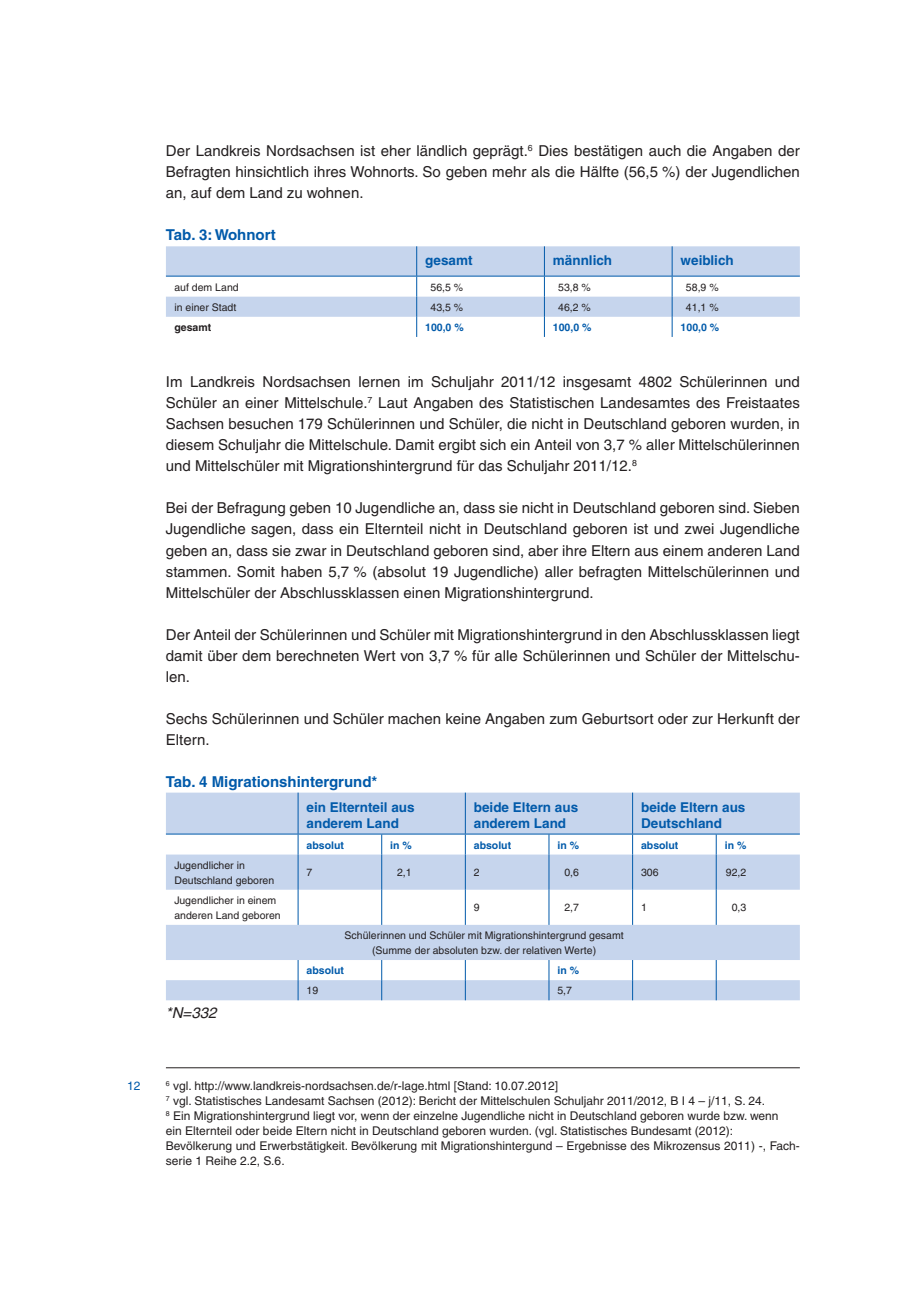
<style>
.page{position:relative;width:919px;height:1289px;background:#fff}
.page>*{position:absolute;margin:0;border:0;box-sizing:border-box;transform-origin:0 0}
.t1{font:15px/21px "Helvetica";color:#231f20;text-align:justify}
.t2{font:700 15px "Helvetica";color:#015aaa}
.t3{font:italic 15px "Helvetica";color:#231f20}
.t4{font:700 13.5px/16.5px "Helvetica";color:#015aaa}
.t5{font:12px/15px "Helvetica";color:#231f20}
.t6{font:12px "Helvetica";color:#015aaa}
.t7{font:10.5px/15px "Helvetica";color:#231f20}
.t8{font:700 10.5px "Helvetica";color:#015aaa}
.t9{font:700 10.5px "Helvetica";color:#231f20}
</style>
<div class="page">
<svg style="left:166px;top:246px;width:633px;height:91px"></svg>
<hr style="left:416px;top:246px;width:1px;height:30px;background:#015aaa">
<hr style="left:544px;top:246px;width:1px;height:30px;background:#015aaa">
<hr style="left:671px;top:246px;width:1px;height:30px;background:#015aaa">
<hr style="left:166px;top:276px;width:250px;height:1px;background:#015aaa">
<hr style="left:416px;top:276px;width:128px;height:1px;background:#015aaa">
<hr style="left:544px;top:276px;width:128px;height:1px;background:#015aaa">
<hr style="left:672px;top:276px;width:127px;height:1px;background:#015aaa">
<svg style="left:166px;top:792px;width:633px;height:208px;fill:#c6d5ed"></svg>
<svg style="left:298px;top:834px;width:1px;height:20px"></svg>
<svg style="left:381px;top:834px;width:1px;height:20px"></svg>
<svg style="left:465px;top:834px;width:1px;height:20px"></svg>
<hr style="left:298px;top:854px;width:1px;height:35px;background:#015aaa">
<hr style="left:381px;top:854px;width:1px;height:35px;background:#015aaa">
<hr style="left:465px;top:854px;width:1px;height:35px;background:#015aaa">
<hr style="left:298px;top:889px;width:1px;height:35px;background:#015aaa">
<hr style="left:381px;top:889px;width:1px;height:35px;background:#015aaa">
<hr style="left:465px;top:889px;width:1px;height:35px;background:#015aaa">
<svg style="left:298px;top:960px;width:1px;height:40px"></svg>
<svg style="left:381px;top:960px;width:1px;height:40px"></svg>
<svg style="left:465px;top:960px;width:1px;height:40px"></svg>
<hr style="left:298px;top:792px;width:1px;height:41px;background:#015aaa">
<hr style="left:465px;top:792px;width:1px;height:41px;background:#015aaa">
<hr style="left:166px;top:833px;width:132px;height:1px;background:#015aaa">
<hr style="left:298px;top:833px;width:83px;height:1px;background:#015aaa">
<hr style="left:381px;top:833px;width:84px;height:1px;background:#015aaa">
<hr style="left:465px;top:833px;width:84px;height:1px;background:#015aaa">
<hr style="left:549px;top:833px;width:83px;height:1px;background:#015aaa">
<hr style="left:632px;top:792px;width:1px;height:41px;background:#015aaa">
<hr style="left:632px;top:833px;width:84px;height:1px;background:#015aaa">
<hr style="left:716px;top:833px;width:83px;height:1px;background:#015aaa">
<svg style="left:715px;top:834px;width:1px;height:20px"></svg>
<hr style="left:715px;top:854px;width:1px;height:35px;background:#015aaa">
<hr style="left:715px;top:889px;width:1px;height:35px;background:#015aaa">
<svg style="left:715px;top:960px;width:1px;height:40px"></svg>
<svg style="left:548px;top:834px;width:1px;height:20px"></svg>
<svg style="left:632px;top:834px;width:1px;height:20px"></svg>
<hr style="left:548px;top:854px;width:1px;height:35px;background:#015aaa">
<hr style="left:632px;top:854px;width:1px;height:35px;background:#015aaa">
<hr style="left:548px;top:889px;width:1px;height:35px;background:#015aaa">
<hr style="left:632px;top:889px;width:1px;height:35px;background:#015aaa">
<svg style="left:548px;top:960px;width:1px;height:40px"></svg>
<svg style="left:632px;top:960px;width:1px;height:40px"></svg>
<hr style="left:166px;top:1067px;width:633px;height:1px;background:#231f20">
<p class="t6" style="left:127px;top:1078px;width:15px">12</p>
<p class="t1" style="left:166px;top:140px;width:635px">Der Landkreis Nordsachsen ist eher ländlich geprägt.<sup>6</sup> Dies bestätigen auch die Angaben der Befragten hinsichtlich ihres Wohnorts. So geben mehr als die Hälfte (56,5 %) der Jugendlichen an, auf dem Land zu wohnen.</p>
<p class="t2" style="left:166px;top:226px;width:111px">Tab. 3: Wohnort</p>
<p class="t4" style="left:425px;top:252px;width:49px">gesamt</p>
<p class="t4" style="left:553px;top:252px;width:61px">männlich</p>
<p class="t4" style="left:680px;top:252px;width:55px">weiblich</p>
<p class="t7" style="left:174px;top:279px;width:66px">auf dem Land</p>
<p class="t7" style="left:430px;top:279px;width:34px">56,5 %</p>
<p class="t7" style="left:558px;top:279px;width:34px">53,8 %</p>
<p class="t7" style="left:686px;top:279px;width:34px">58,9 %</p>
<p class="t7" style="left:174px;top:299px;width:63px">in einer Stadt</p>
<p class="t7" style="left:430px;top:299px;width:34px">43,5 %</p>
<p class="t7" style="left:558px;top:299px;width:34px">46,2 %</p>
<p class="t7" style="left:686px;top:299px;width:34px">41,1 %</p>
<p class="t9" style="left:174px;top:321px;width:38px">gesamt</p>
<p class="t8" style="left:425px;top:321px;width:40px">100,0 %</p>
<p class="t8" style="left:553px;top:321px;width:40px">100,0 %</p>
<p class="t8" style="left:680px;top:321px;width:40px">100,0 %</p>
<p class="t1" style="left:166px;top:371px;width:635px">Im Landkreis Nordsachsen lernen im Schuljahr 2011/12 insgesamt 4802 Schülerinnen und Schüler an einer Mittelschule.<sup>7</sup> Laut Angaben des Statistischen Landesamtes des Freistaates Sachsen besuchen 179 Schülerinnen und Schüler, die nicht in Deutschland geboren wurden, in diesem Schuljahr die Mittelschule. Damit ergibt sich ein Anteil von 3,7 % aller Mittelschülerinnen und Mittelschüler mit Migrationshintergrund für das Schuljahr 2011/12.<sup>8</sup></p>
<p class="t1" style="left:166px;top:497px;width:635px">Bei der Befragung geben 10 Jugendliche an, dass sie nicht in Deutschland geboren sind. Sieben Jugendliche sagen, dass ein Elternteil nicht in Deutschland geboren ist und zwei Jugendliche geben an, dass sie zwar in Deutschland geboren sind, aber ihre Eltern aus einem anderen Land stammen. Somit haben 5,7 % (absolut 19 Jugendliche) aller befragten Mittelschülerinnen und Mittelschüler der Abschlussklassen einen Migrationshintergrund.</p>
<p class="t1" style="left:166px;top:623px;width:635px">Der Anteil der Schülerinnen und Schüler mit Migrationshintergrund in den Abschlussklassen liegt damit über dem berechneten Wert von 3,7 % für alle Schülerinnen und Schüler der Mittelschu&shy;len.</p>
<p class="t1" style="left:166px;top:707px;width:635px">Sechs Schülerinnen und Schüler machen keine Angaben zum Geburtsort oder zur Herkunft der<br>Eltern.</p>
<p class="t2" style="left:166px;top:772px;width:213px">Tab. 4 Migrationshintergrund*</p>
<p class="t4" style="left:306px;top:798px;width:110px">ein Elternteil aus anderem Land</p>
<p class="t4" style="left:474px;top:798px;width:106px">beide Eltern aus anderem Land</p>
<p class="t4" style="left:641px;top:798px;width:106px">beide Eltern aus<br>Deutschland</p>
<p class="t8" style="left:306px;top:838px;width:39px">absolut</p>
<p class="t8" style="left:390px;top:838px;width:23px">in %</p>
<p class="t8" style="left:474px;top:838px;width:39px">absolut</p>
<p class="t8" style="left:557px;top:838px;width:23px">in %</p>
<p class="t8" style="left:641px;top:838px;width:39px">absolut</p>
<p class="t8" style="left:724px;top:838px;width:23px">in %</p>
<p class="t7" style="left:174px;top:857px;width:101px">Jugendlicher in<br>Deutschland geboren</p>
<p class="t7" style="left:306px;top:865px;width:7px">7</p>
<p class="t7" style="left:397px;top:865px;width:16px">2,1</p>
<p class="t7" style="left:474px;top:865px;width:7px">2</p>
<p class="t7" style="left:564px;top:865px;width:16px">0,6</p>
<p class="t7" style="left:641px;top:865px;width:19px">306</p>
<p class="t7" style="left:725px;top:865px;width:22px">92,2</p>
<p class="t7" style="left:174px;top:892px;width:108px">Jugendlicher in einem anderen Land geboren</p>
<p class="t7" style="left:474px;top:900px;width:7px">9</p>
<p class="t7" style="left:564px;top:900px;width:16px">2,7</p>
<p class="t7" style="left:641px;top:900px;width:7px">1</p>
<p class="t7" style="left:731px;top:900px;width:16px">0,3</p>
<p class="t7" style="left:344px;top:927px;width:280px;text-align:center">Schülerinnen und Schüler mit Migrationshintergrund gesamt (Summe der absoluten bzw. der relativen Werte)</p>
<p class="t8" style="left:306px;top:964px;width:39px">absolut</p>
<p class="t8" style="left:557px;top:964px;width:23px">in %</p>
<p class="t7" style="left:306px;top:983px;width:13px">19</p>
<p class="t7" style="left:557px;top:983px;width:16px">5,7</p>
<p class="t3" style="left:166px;top:1003px;width:52px">*N=332</p>
<p class="t5" style="left:166px;top:1078px;width:635px"><sup>6</sup> vgl. http://www.landkreis-nordsachsen.de/r-lage.html [Stand: 10.07.2012]<br><sup>7</sup> vgl. Statistisches Landesamt Sachsen (2012): Bericht der Mittelschulen Schuljahr 2011/2012, B I 4 – j/11, S. 24.<br><sup>8</sup> Ein Migrationshintergrund liegt vor, wenn der einzelne Jugendliche nicht in Deutschland geboren wurde bzw. wenn<br>ein Elternteil oder beide Eltern nicht in Deutschland geboren wurden. (vgl. Statistisches Bundesamt (2012):<br>Bevölkerung und Erwerbstätigkeit. Bevölkerung mit Migrationshintergund – Ergebnisse des Mikrozensus 2011) -, Fach&shy;serie 1 Reihe 2.2, S.6.</p>
</div>
